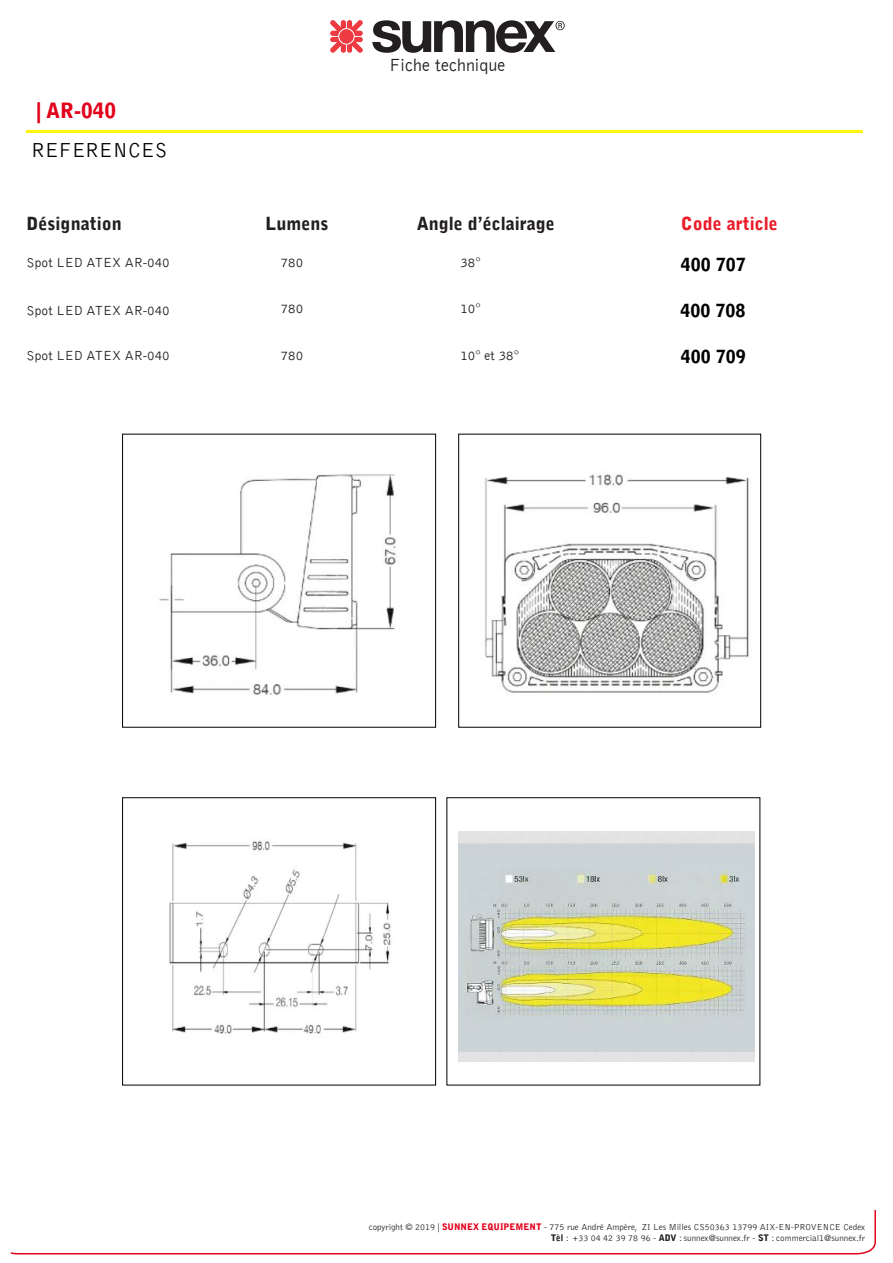
<style>
.page{position:relative;width:893px;height:1263px;background:#fff}
.page>*{position:absolute;margin:0;border:0;box-sizing:border-box;transform-origin:0 0}
.t1{font:300 21px "Bell Gothic Std";color:#000}
.t2{font:900 21px "Bell Gothic Std";color:#e2001a}
.t3{font:900 18px "Bell Gothic";color:#231f20}
.t4{font:900 18px "Bell Gothic Std";color:#000}
.t5{font:300 18px "Bell Gothic";color:#231f20}
.t6{font:900 18px "Bell Gothic";color:#eb1c29}
.t7{font:300 13.5px "Bell Gothic";color:#231f20}
.t8{font:300 9px "Bell Gothic Std";color:#231f20}
.s1{font-family:"Bell Gothic";font-weight:900;color:#e2001a}
.s2{font-family:"Bell Gothic";font-weight:900}
</style>
<div class="page">
<svg style="left:10px;top:1210px;width:866px;height:45px"></svg>
<svg style="left:330px;top:20px;width:33px;height:33px"></svg>
<svg style="left:372px;top:20px;width:192px;height:33px"></svg>
<hr style="left:27px;top:130px;width:836px;height:3px;background:#fff60c">
<img style="left:485px;top:474px;width:264px;height:219px">
<div style="left:458px;top:434px;width:303px;height:294px;border:1px solid #000"></div>
<img style="left:458px;top:831px;width:297px;height:230px">
<img style="left:169px;top:841px;width:222px;height:193px">
<div style="left:122px;top:797px;width:314px;height:288px;border:1px solid #000"></div>
<img style="left:159px;top:474px;width:237px;height:221px">
<div style="left:122px;top:434px;width:314px;height:294px;border:1px solid #000"></div>
<p class="t2" style="left:36px;top:99px;width:81px">| AR-040</p>
<p class="t1" style="left:31px;top:139px;width:138px">REFERENCES</p>
<p class="t5" style="left:390px;top:55px;width:118px">Fiche technique</p>
<p class="t3" style="left:27px;top:213px;width:97px">Désignation</p>
<p class="t6" style="left:681px;top:213px;width:98px">Code article</p>
<p class="t7" style="left:27px;top:255px;width:145px">Spot LED ATEX AR-040</p>
<p class="t3" style="left:417px;top:213px;width:140px">Angle d’éclairage</p>
<p class="t3" style="left:266px;top:213px;width:64px">Lumens</p>
<p class="t7" style="left:460px;top:255px;width:22px">38°</p>
<p class="t4" style="left:681px;top:254px;width:66px">400 707</p>
<p class="t7" style="left:281px;top:255px;width:24px">780</p>
<p class="t7" style="left:27px;top:303px;width:145px">Spot LED ATEX AR-040</p>
<p class="t7" style="left:27px;top:348px;width:145px">Spot LED ATEX AR-040</p>
<p class="t7" style="left:281px;top:302px;width:24px">780</p>
<p class="t7" style="left:281px;top:348px;width:24px">780</p>
<p class="t7" style="left:460px;top:302px;width:22px">10°</p>
<p class="t7" style="left:460px;top:348px;width:60px">10° et 38°</p>
<p class="t4" style="left:680px;top:300px;width:66px">400 708</p>
<p class="t4" style="left:681px;top:346px;width:66px">400 709</p>
<p class="t8" style="left:369px;top:1222px;width:498px">copyright © 2019 | <span class="s1">SUNNEX EQUIPEMENT</span> - 775 rue André Ampère, ZI Les Milles CS50363 13799 AIX-EN-PROVENCE Cedex</p>
<p class="t8" style="left:551px;top:1233px;width:316px"><span class="s2">Tèl</span> : +33 04 42 39 78 96 - <span class="s2">ADV</span> : sunnex@sunnex.fr - <span class="s2">ST</span> : commercial1@sunnex.fr</p>
</div>
